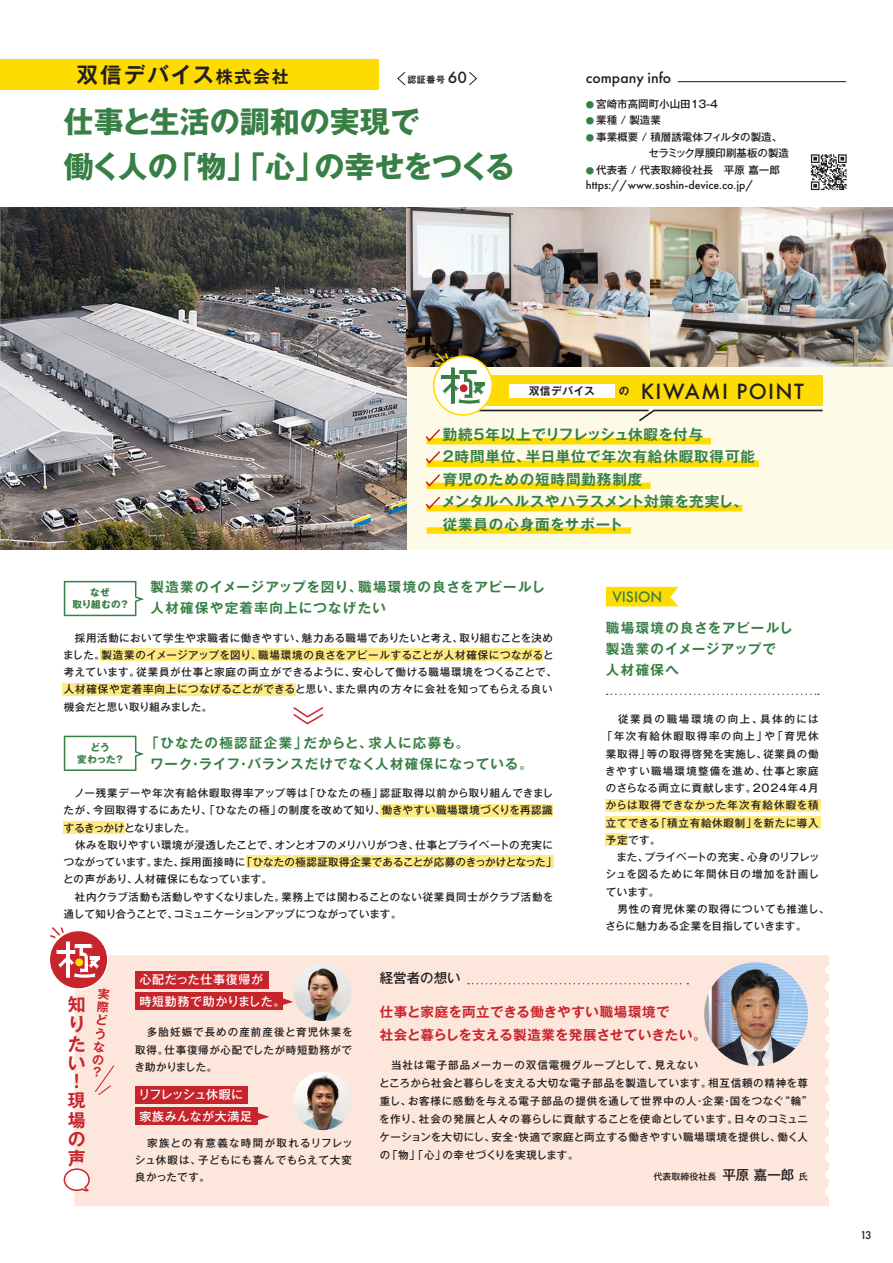
<style>
.page{position:relative;width:893px;height:1263px;background:#fff}
.page>*{position:absolute;margin:0;border:0;box-sizing:border-box;transform-origin:0 0}
.t1{font:700 30px "Gothic MB101 Pro";letter-spacing:-.035em;color:#377f44}
.t2{font:700 30px "Gothic MB101 Pro";color:#377f44}
.t3{font:500 22.95px "Futura PT";letter-spacing:.06em;color:#231f20}
.t4{font:700 21.45px "Gothic MB101 Pro De";letter-spacing:.1em;color:#231f20}
.t5{font:17.85px/19.2px "Gothic MB101 Pro De Bold 90 msp RKSJ V";color:#c8242b}
.t6{font:500 15.75px "Futura PT";color:#231f20}
.t7{font:500 15.75px "Futura PT";color:#377f44}
.t8{font:700 14.55px "Gothic MB101 Pro De";letter-spacing:.06em;color:#377f44}
.t9{font:700 14.55px "Gothic MB101 Pro De";letter-spacing:.025em;color:#377f44}
.t10{font:700 14.55px "Gothic MB101 Pro De";letter-spacing:-.03em;color:#377f44}
.t11{font:700 13.5px "Gothic MB101 Pro De";letter-spacing:.09em;color:#377f44}
.t12{font:700 13.5px "Gothic MB101 Pro De";letter-spacing:.065em;color:#377f44}
.t13{font:700 13.5px "Gothic MB101 Pro De";letter-spacing:.07em;color:#377f44}
.t14{font:700 13.5px "Gothic MB101 Pro De";letter-spacing:.015em;color:#c8242b}
.t15{font:700 13.5px "Gothic MB101 Pro De";letter-spacing:.035em;color:#c8242b}
.t16{font:500 13.5px "Gothic MB101 Pro";color:#231f20}
.t17{font:500 12px "Futura PT";color:#231f20}
.t18{font:500 12px "Gothic MB101 Pro";letter-spacing:.05em;color:#fff}
.t19{font:500 12px "Gothic MB101 Pro";letter-spacing:-.05em;color:#fff}
.t20{font:12px/13px "Gothic MB101 Pro De Bold 90 msp RKSJ V";color:#c8242b;text-align:justify}
.t21{font:500 11.7px "Futura PT";color:#231f20}
.t22{font:700 10.65px "Gothic MB101 Pro De";letter-spacing:.06em;color:#231f20}
.t23{font:500 10.5px/17.2px "Gothic MB101 Pro";letter-spacing:.04em;color:#231f20;text-align:justify}
.t24{font:500 10.5px/17.2px "Gothic MB101 Pro";letter-spacing:.01em;color:#231f20}
.t25{font:500 10.5px "Gothic MB101 Pro";color:#231f20}
.t26{font:500 10.5px "Gothic MB101 Pro";letter-spacing:.06em;color:#231f20}
.t27{font:500 10.5px "Gothic MB101 Pro";letter-spacing:.065em;color:#231f20}
.t28{font:500 10.5px "Gothic MB101 Pro";letter-spacing:.13em;color:#231f20}
.t29{font:500 10.5px "Gothic MB101 Pro";letter-spacing:.11em;color:#231f20}
.t30{font:500 10.5px "Gothic MB101 Pro";letter-spacing:.085em;color:#231f20}
.t31{font:500 10.5px "Gothic MB101 Pro";letter-spacing:.16em;color:#231f20}
.t32{font:700 9.6px "Gothic MB101 Pro";letter-spacing:-.015em;color:#377f44}
.t33{font:500 9px "Gothic MB101 Pro";color:#231f20}
.t34{font:700 9px "Gothic MB101 Pro De";color:#231f20}
.t35{font:500 8.4px "Gothic MB101 Pro";color:#377f44}
.s1{font-size:16.95px}
.s2{font-family:"Futura PT";font-weight:500;font-size:16.95px}
.s3{font-size:13.5px}
</style>
<div class="page">
<div style="left:406px;top:367px;width:487px;height:183px;background:#fefae8"></div>
<div style="left:100px;top:648px;width:443px;height:13px;background:#ffeb82"></div>
<div style="left:62px;top:683px;width:234px;height:13px;background:#ffeb82"></div>
<div style="left:381px;top:804px;width:172px;height:12px;background:#ffeb82"></div>
<div style="left:63px;top:821px;width:62px;height:13px;background:#ffeb82"></div>
<div style="left:605px;top:799px;width:215px;height:13px;background:#ffeb82"></div>
<div style="left:605px;top:816px;width:215px;height:13px;background:#ffeb82"></div>
<div style="left:605px;top:833px;width:23px;height:13px;background:#ffeb82"></div>
<div style="left:246px;top:855px;width:308px;height:13px;background:#ffeb82"></div>
<div style="left:74px;top:955px;width:755px;height:251px;background:#fde7dc"></div>
<div style="left:48px;top:929px;width:61px;height:61px;border:3px solid #fff;border-radius:50%"></div>
<div style="left:50px;top:931px;width:57px;height:57px;background:#c8242b;border-radius:50%"></div>
<svg style="left:48px;top:927px;width:52px;height:51px"></svg>
<svg style="left:63px;top:1168px;width:28px;height:23px"></svg>
<svg style="left:94px;top:1064px;width:20px;height:32px"></svg>
<img style="left:0;top:207px;width:406px;height:343px">
<img style="left:406px;top:207px;width:487px;height:160px">
<div style="left:0;top:60px;width:378px;height:30px;background:#ffdc01"></div>
<svg style="left:397px;top:72px;width:9px;height:13px"></svg>
<svg style="left:469px;top:72px;width:8px;height:13px"></svg>
<hr style="left:678px;top:81px;width:168px;height:1px;background:#231f20">
<svg style="left:433px;top:353px;width:391px;height:68px"></svg>
<div style="left:426px;top:438px;width:285px;height:6px;background:#ffdc01"></div>
<div style="left:426px;top:460px;width:333px;height:7px;background:#ffdc01"></div>
<div style="left:426px;top:483px;width:225px;height:6px;background:#ffdc01"></div>
<div style="left:426px;top:505px;width:316px;height:6px;background:#ffdc01"></div>
<div style="left:426px;top:527px;width:205px;height:7px;background:#ffdc01"></div>
<svg style="left:425px;top:429px;width:15px;height:14px"></svg>
<svg style="left:425px;top:496px;width:15px;height:14px"></svg>
<svg style="left:425px;top:474px;width:17px;height:14px"></svg>
<svg style="left:425px;top:451px;width:17px;height:14px"></svg>
<div style="left:509px;top:384px;width:105px;height:14px;background:#fff"></div>
<svg style="left:64px;top:581px;width:80px;height:35px"></svg>
<svg style="left:64px;top:736px;width:80px;height:35px"></svg>
<svg style="left:293px;top:707px;width:31px;height:18px"></svg>
<svg style="left:606px;top:587px;width:72px;height:19px"></svg>
<svg style="left:607px;top:693px;width:212px;height:2px"></svg>
<div style="left:135px;top:971px;width:134px;height:18px;background:#c8242b"></div>
<div style="left:135px;top:1086px;width:112px;height:18px;background:#c8242b"></div>
<div style="left:135px;top:992px;width:148px;height:18px;background:#c8242b"></div>
<div style="left:135px;top:1107px;width:123px;height:18px;background:#c8242b"></div>
<svg style="left:283px;top:997px;width:10px;height:9px"></svg>
<svg style="left:258px;top:1112px;width:12px;height:9px"></svg>
<img style="left:293px;top:963px;width:59px;height:58px;border-radius:29px">
<img style="left:293px;top:1072px;width:59px;height:58px;border-radius:29px">
<svg style="left:468px;top:983px;width:220px;height:1px"></svg>
<img style="left:704px;top:962px;width:104px;height:104px;border-radius:52px">
<svg style="left:811px;top:154px;width:36px;height:36px"></svg>
<p class="t4" style="left:77px;top:57px;width:214px">双信デバイス<span class="s1">株式会社</span></p>
<p class="t2" style="left:64px;top:96px;width:358px">仕事と生活の調和の実現で</p>
<p class="t1" style="left:64px;top:141px;width:453px">働く人の「物」「心」の幸せをつくる</p>
<p class="t34" style="left:407px;top:72px;width:61px">認証番号 <span class="s2">60</span></p>
<p class="t6" style="left:586px;top:68px;width:87px">company info</p>
<p class="t25" style="left:596px;top:95px;width:124px">宮崎市高岡町小山田13-4</p>
<p class="t23" style="left:596px;top:110px;width:66px">業種 / 製造業</p>
<p class="t25" style="left:596px;top:128px;width:188px">事業概要 / 積層誘電体フィルタの製造、</p>
<p class="t25" style="left:596px;top:145px;width:194px">　　　　　セラミック厚膜印刷基板の製造</p>
<p class="t25" style="left:596px;top:161px;width:196px">代表者 / 代表取締役社長　平原 嘉一郎　</p>
<p class="t35" style="left:586px;top:98px;width:10px">●</p>
<p class="t35" style="left:586px;top:114px;width:10px">●</p>
<p class="t35" style="left:586px;top:131px;width:10px">●</p>
<p class="t35" style="left:586px;top:164px;width:10px">●</p>
<p class="t17" style="left:586px;top:177px;width:169px">https://www.soshin-device.co.jp/</p>
<p class="t22" style="left:529px;top:382px;width:68px">双信デバイス</p>
<p class="t22" style="left:619px;top:382px;width:12px">の</p>
<p class="t3" style="left:641px;top:378px;width:165px">KIWAMI POINT</p>
<p class="t32" style="left:90px;top:584px;width:21px">なぜ</p>
<p class="t32" style="left:72px;top:596px;width:59px">取り組むの？</p>
<p class="t10" style="left:443px;top:422px;width:262px">勤続５年以上でリフレッシュ休暇を付与</p>
<p class="t8" style="left:443px;top:445px;width:314px">2時間単位、半日単位で年次有給休暇取得可能</p>
<p class="t8" style="left:443px;top:467px;width:201px">育児のための短時間勤務制度</p>
<p class="t9" style="left:442px;top:490px;width:308px">メンタルヘルスやハラスメント対策を充実し、</p>
<p class="t8" style="left:443px;top:512px;width:182px">従業員の心身面をサポート</p>
<p class="t12" style="left:151px;top:576px;width:396px">製造業のイメージアップを図り、職場環境の良さをアピールし</p>
<p class="t11" style="left:151px;top:597px;width:237px">人材確保や定着率向上につなげたい</p>
<p class="t7" style="left:612px;top:587px;width:52px">VISION</p>
<p class="t23" style="left:63px;top:628px;width:495px;text-align:left">　採用活動において学生や求職者に働きやすい、魅力ある職場でありたいと考え、取り組むことを決めました。製造業のイメージアップを図り、職場環境の良さをアピールすることが人材確保につながると考えています。従業員が仕事と家庭の両立ができるように、安心して働ける職場環境をつくることで、人材確保や定着率向上につなげることができると思い、また県内の方々に会社を知ってもらえる良い機会だと思い取り組みました。</p>
<p class="t32" style="left:91px;top:739px;width:21px">どう</p>
<p class="t32" style="left:77px;top:751px;width:49px">変わった？</p>
<p class="t11" style="left:146px;top:731px;width:325px">「ひなたの極認証企業」だからと、求人に応募も。</p>
<p class="t13" style="left:150px;top:752px;width:384px">ワーク・ライフ・バランスだけでなく人材確保になっている。</p>
<p class="t23" style="left:64px;top:783px;width:491px">　ノー残業デーや年次有給休暇取得率アップ等は「ひなたの極」認証取得以前から取り組んできましたが、今回取得するにあたり、「ひなたの極」の制度を改めて知り、働きやすい職場環境づくりを再認識するきっかけとなりました。</p>
<p class="t24" style="left:63px;top:835px;width:495px">　休みを取りやすい環境が浸透したことで、オンとオフのメリハリがつき、仕事とプライベートの充実につながっています。また、採用面接時に「ひなたの極認証取得企業であることが応募のきっかけとなった」との声があり、人材確保にもなっています。</p>
<p class="t24" style="left:64px;top:887px;width:491px">　社内クラブ活動も活動しやすくなりました。業務上では関わることのない従業員同士がクラブ活動を通して知り合うことで、コミュニケーションアップにつながっています。</p>
<p class="t18" style="left:139px;top:970px;width:125px">心配だった仕事復帰が</p>
<p class="t16" style="left:380px;top:966px;width:83px">経営者の想い</p>
<p class="t11" style="left:606px;top:617px;width:188px">職場環境の良さをアピールし</p>
<p class="t11" style="left:606px;top:638px;width:171px">製造業のイメージアップで</p>
<p class="t11" style="left:606px;top:659px;width:74px">人材確保へ</p>
<p class="t31" style="left:606px;top:710px;width:214px">　従業員の職場環境の向上、具体的には</p>
<p class="t28" style="left:602px;top:727px;width:218px">「年次有給休暇取得率の向上」や「育児休</p>
<p class="t27" style="left:606px;top:745px;width:214px">業取得」等の取得啓発を実施し、従業員の働</p>
<p class="t29" style="left:605px;top:762px;width:215px">きやすい職場環境整備を進め、仕事と家庭</p>
<p class="t26" style="left:606px;top:779px;width:214px">のさらなる両立に貢献します。2024年4月</p>
<p class="t30" style="left:606px;top:796px;width:214px">からは取得できなかった年次有給休暇を積</p>
<p class="t26" style="left:606px;top:814px;width:214px">立てできる「積立有給休暇制」を新たに導入</p>
<p class="t23" style="left:606px;top:830px;width:56px">予定です。</p>
<p class="t23" style="left:605px;top:847px;width:216px">　また、プライベートの充実、心身のリフレッシュを図るために年間休日の増加を計画しています。</p>
<p class="t23" style="left:605px;top:899px;width:226px">　男性の育児休業の取得についても推進し、さらに魅力ある企業を目指していきます。</p>
<p class="t5" style="left:68px;top:992px;width:19px">知りたい！現場の声</p>
<p class="t20" style="left:99px;top:986px;width:8px;rotate:5deg">実際どうなの？</p>
<p class="t18" style="left:139px;top:991px;width:147px">時短勤務で助かりました。</p>
<p class="t23" style="left:135px;top:1022px;width:219px">　多胎妊娠で長めの産前産後と育児休業を取得。仕事復帰が心配でしたが時短勤務ができ助かりました。</p>
<p class="t19" style="left:138px;top:1085px;width:106px">リフレッシュ休暇に</p>
<p class="t18" style="left:139px;top:1106px;width:114px">家族みんなが大満足</p>
<p class="t23" style="left:135px;top:1133px;width:220px">　家族との有意義な時間が取れるリフレッシュ休暇は、子どもにも喜んでもらえて大変良かったです。</p>
<p class="t15" style="left:380px;top:1001px;width:292px">仕事と家庭を両立できる働きやすい職場環境で</p>
<p class="t14" style="left:380px;top:1023px;width:329px">社会と暮らしを支える製造業を発展させていきたい。</p>
<p class="t23" style="left:379px;top:1054px;width:435px;line-height:18px;text-align:left">　当社は電子部品メーカーの双信電機グループとして、見えない<br>ところから社会と暮らしを支える大切な電子部品を製造しています。相互信頼の精神を尊重し、お客様に感動を与える電子部品の提供を通して世界中の人・企業・国をつなぐ“輪”を作り、社会の発展と人々の暮らしに貢献することを使命としています。日々のコミュニケーションを大切にし、安全・快適で家庭と両立する働きやすい職場環境を提供し、働く人の「物」「心」の幸せづくりを実現します。</p>
<p class="t33" style="left:653px;top:1169px;width:156px">代表取締役社長 <span class="s3">平原 嘉一郎</span> 氏</p>
<p class="t21" style="left:860px;top:1228px;width:13px">13</p>
</div>
